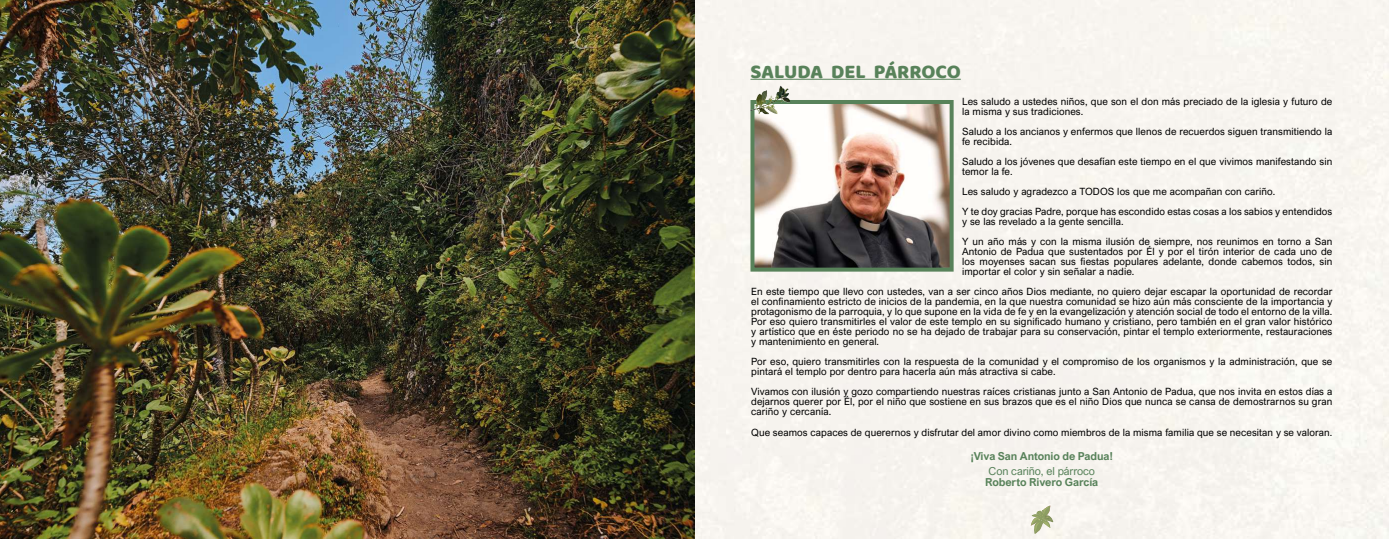
<style>
.page{position:relative;width:1389px;height:539px;background:#fff}
.page>*{position:absolute;margin:0;border:0;box-sizing:border-box;transform-origin:0 0}
.t1{font:800 20px "Baloo Bhai 2";color:#58825a}
.t2{font:700 11px "Arial Nova";letter-spacing:-.01em;color:#58825a}
.t3{font:11px "Arial Nova";letter-spacing:-.01em;color:#58825a}
.t4{font:10px/10px "Arial Nova";letter-spacing:.01em;color:#000}
</style>
<div class="page">
<img style="left:0;top:0;width:1389px;height:539px">
<hr style="left:750px;top:79px;width:211px;height:1px;background:#58825a">
<svg style="left:1031px;top:505px;width:22px;height:28px"></svg>
<img style="left:755px;top:105px;width:194px;height:161px">
<div style="left:750px;top:100px;width:204px;height:171px;border:4px solid #58825a"></div>
<svg style="left:755px;top:86px;width:36px;height:28px"></svg>
<img style="left:769px;top:86px;width:11px;height:16px">
<h1 class="t1" style="left:750px;top:59px;width:212px">SALUDA DEL PÁRROCO</h1>
<p class="t4" style="left:962px;top:97px;width:372px">Les saludo a ustedes niños, que son el don más preciado de la iglesia y futuro de la misma y sus tradiciones.</p>
<p class="t4" style="left:962px;top:127px;width:372px">Saludo a los ancianos y enfermos que llenos de recuerdos siguen transmitiendo la fe recibida.</p>
<p class="t4" style="left:962px;top:157px;width:372px">Saludo a los jóvenes que desafían este tiempo en el que vivimos manifestando sin temor la fe.</p>
<p class="t4" style="left:962px;top:182px;width:372px;line-height:20px">Les saludo y agradezco a TODOS los que me acompañan con cariño.<br>Y te doy gracias Padre, porque has escondido estas cosas a los sabios y entendidos</p>
<p class="t4" style="left:962px;top:212px;width:372px;line-height:20px">y se las revelado a la gente sencilla.<br>Y un año más y con la misma ilusión de siempre, nos reunimos en torno a San</p>
<p class="t4" style="left:962px;top:247px;width:372px;text-align:justify">Antonio de Padua que sustentados por Él y por el tirón interior de cada uno de los moyenses sacan sus fiestas populares adelante, donde cabemos todos, sin importar el color y sin señalar a nadie.</p>
<p class="t4" style="left:751px;top:287px;width:583px;text-align:justify">En este tiempo que llevo con ustedes, van a ser cinco años Dios mediante, no quiero dejar escapar la oportunidad de recordar el confinamiento estricto de inicios de la pandemia, en la que nuestra comunidad se hizo aún más consciente de la importancia y protagonismo de la parroquia, y lo que supone en la vida de fe y en la evangelización y atención social de todo el entorno de la villa.<br>Por eso quiero transmitirles el valor de este templo en su significado humano y cristiano, pero también en el gran valor histórico y artístico que en éste periodo no se ha dejado de trabajar para su conservación, pintar el templo exteriormente, restauraciones y mantenimiento en general.</p>
<p class="t4" style="left:751px;top:357px;width:583px">Por eso, quiero transmitirles con la respuesta de la comunidad y el compromiso de los organismos y la administración, que se pintará el templo por dentro para hacerla aún más atractiva si cabe.</p>
<p class="t4" style="left:751px;top:387px;width:583px;text-align:justify">Vivamos con ilusión y gozo compartiendo nuestras raíces cristianas junto a San Antonio de Padua, que nos invita en estos días a dejarnos querer por Él, por el niño que sostiene en sus brazos que es el niño Dios que nunca se cansa de demostrarnos su gran cariño y cercanía.</p>
<p class="t4" style="left:751px;top:428px;width:583px">Que seamos capaces de querernos y disfrutar del amor divino como miembros de la misma familia que se necesitan y se valoran.</p>
<p class="t2" style="left:970px;top:450px;width:144px">¡Viva San Antonio de Padua!</p>
<p class="t3" style="left:989px;top:465px;width:108px">Con cariño, el párroco</p>
<p class="t2" style="left:985px;top:476px;width:115px">Roberto Rivero García</p>
</div>
